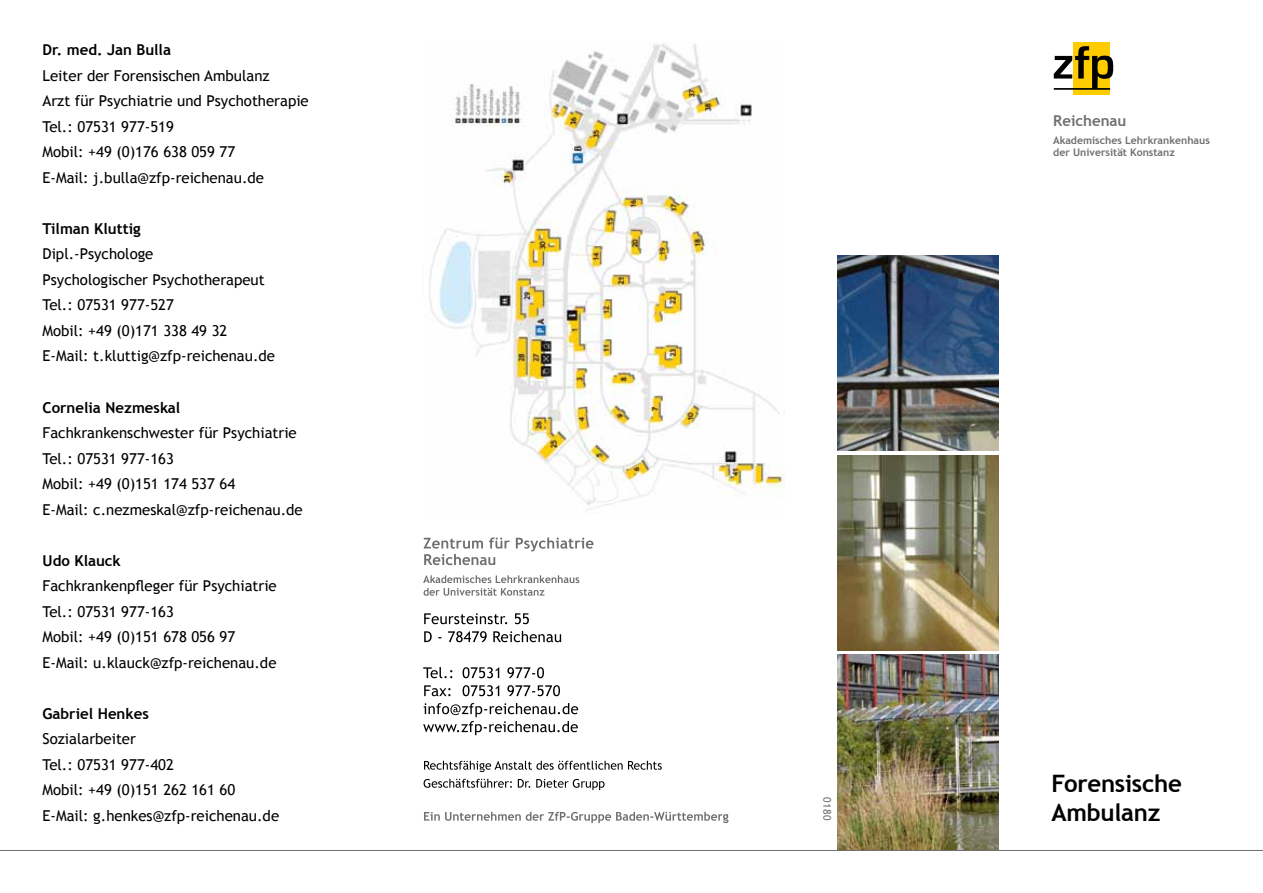
<style>
.page{position:relative;width:1263px;height:893px;background:#fff}
.page>*{position:absolute;margin:0;border:0;box-sizing:border-box;transform-origin:0 0}
.t1{font:700 24px/28.8px "Trebuchet MS";letter-spacing:-.01em;color:#000}
.t2{font:15px/25.5px "Trebuchet MS";color:#000}
.t3{font:700 15px "Trebuchet MS";color:#000}
.t4{font:700 15px "Trebuchet MS";color:#6f6f6e}
.t5{font:700 10.5px/12px "Trebuchet MS";color:#6f6f6e}
.t6{font:10.5px "Trebuchet MS";color:#6f6f6e}
</style>
<div class="page">
<img style="left:429px;top:44px;width:356px;height:466px">
<svg style="left:424px;top:812px;width:304px;height:11px"></svg>
<svg style="left:424px;top:779px;width:180px;height:11px"></svg>
<svg style="left:424px;top:761px;width:238px;height:11px"></svg>
<svg style="left:423px;top:703px;width:155px;height:32px"></svg>
<svg style="left:424px;top:685px;width:136px;height:11px"></svg>
<svg style="left:423px;top:667px;width:121px;height:11px"></svg>
<svg style="left:424px;top:631px;width:137px;height:11px"></svg>
<svg style="left:424px;top:613px;width:105px;height:11px"></svg>
<svg style="left:423px;top:575px;width:156px;height:21px"></svg>
<svg style="left:424px;top:537px;width:169px;height:28px"></svg>
<div style="left:1074px;top:43px;width:36px;height:52px;background:#fc0"></div>
<svg style="left:1054px;top:46px;width:59px;height:44px"></svg>
<img style="left:838px;top:255px;width:160px;height:196px">
<img style="left:838px;top:455px;width:160px;height:196px">
<img style="left:838px;top:655px;width:160px;height:195px">
<hr style="left:0;top:850px;width:1263px;height:1px;background:#6f6f6e">
<p class="t3" style="left:43px;top:41px;width:130px">Dr. med. Jan Bulla</p>
<p class="t2" style="left:43px;top:63px;width:268px">Leiter der Forensischen Ambulanz<br>Arzt für Psychiatrie und Psychotherapie<br>Tel.: 07531 977-519<br>Mobil: +49 (0)176 638 059 77<br>E-Mail: j.bulla@zfp-reichenau.de</p>
<p class="t3" style="left:43px;top:219px;width:100px">Tilman Kluttig</p>
<p class="t2" style="left:43px;top:242px;width:234px">Dipl.-Psychologe<br>Psychologischer Psychotherapeut<br>Tel.: 07531 977-527<br>Mobil: +49 (0)171 338 49 32<br>E-Mail: t.kluttig@zfp-reichenau.de</p>
<p class="t3" style="left:43px;top:398px;width:139px">Cornelia Nezmeskal</p>
<p class="t2" style="left:43px;top:420px;width:262px">Fachkrankenschwester für Psychiatrie<br>Tel.: 07531 977-163<br>Mobil: +49 (0)151 174 537 64<br>E-Mail: c.nezmeskal@zfp-reichenau.de</p>
<p class="t3" style="left:43px;top:551px;width:80px">Udo Klauck</p>
<p class="t2" style="left:43px;top:573px;width:236px">Fachkrankenpfleger für Psychiatrie<br>Tel.: 07531 977-163<br>Mobil: +49 (0)151 678 056 97<br>E-Mail: u.klauck@zfp-reichenau.de</p>
<p class="t3" style="left:43px;top:704px;width:108px">Gabriel Henkes</p>
<p class="t2" style="left:43px;top:726px;width:238px">Sozialarbeiter<br>Tel.: 07531 977-402<br>Mobil: +49 (0)151 262 161 60<br>E-Mail: g.henkes@zfp-reichenau.de</p>
<p class="t4" style="left:1053px;top:112px;width:75px">Reichenau</p>
<p class="t5" style="left:1053px;top:135px;width:158px">Akademisches Lehrkrankenhaus der Universität Konstanz</p>
<p class="t6" style="left:833px;top:797px;width:25px;rotate:90deg">0180</p>
<h1 class="t1" style="left:1051px;top:769px;width:132px">Forensische<br>Ambulanz</h1>
</div>
